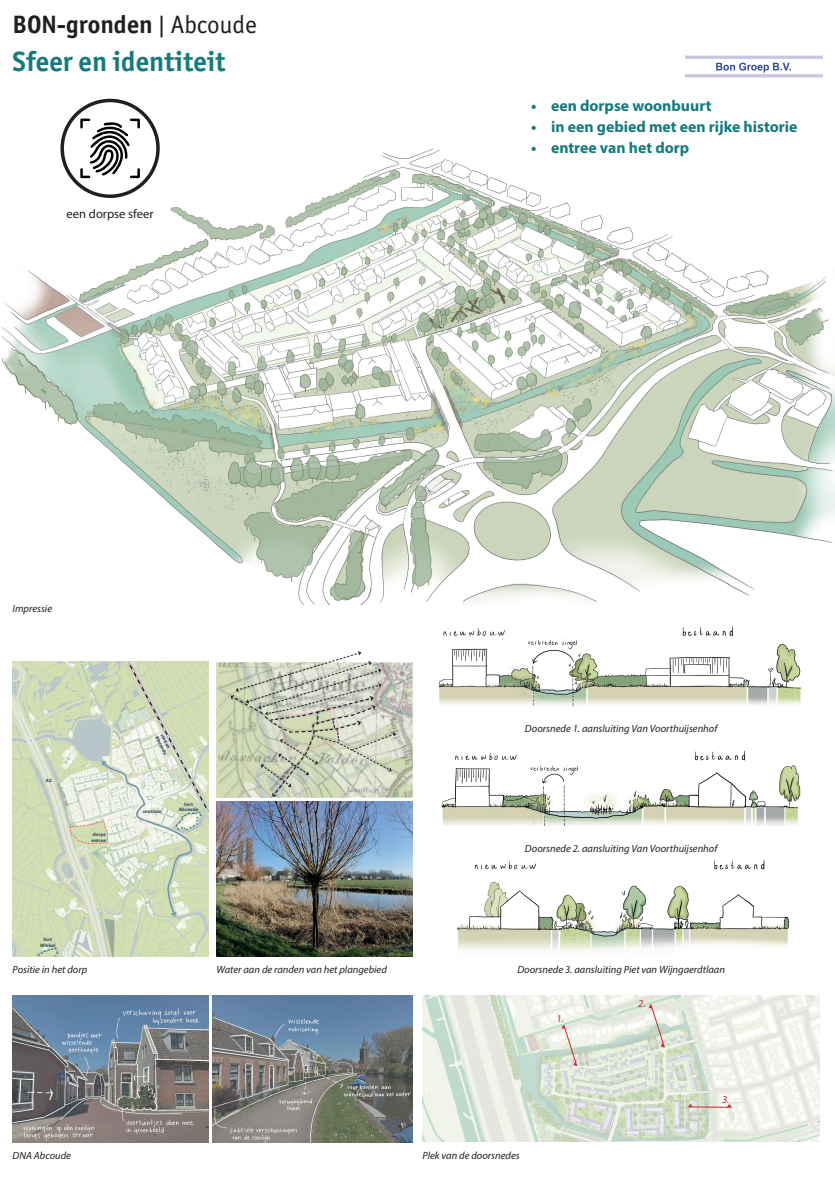
<style>
.page{position:relative;width:835px;height:1180px;background:#fff}
.page>*{position:absolute;margin:0;border:0;box-sizing:border-box;transform-origin:0 0}
.t1{font:700 28px "Officina Sans ITC Pro";color:#157a7e}
.t2{font:700 25.2px "Officina Sans ITC Pro";color:#231f20}
.t3{font:700 15.75px "Myriad Pro";color:#157a7e}
.t4{font:12.6px "Myriad Pro";color:#231f20}
.t5{font:italic 10.5px "Myriad Pro";color:#231f20}
.t6{font:italic 10.5px "Myriad Pro";color:#d1232a}
.t7{font:5.39px "Myriad Pro";color:#231f20}
.t8{font:900 4.9px/5.9px "Myriad Pro";color:#435665;text-align:center}
.s1{font-weight:400}
</style>
<div class="page">
<img style="left:13px;top:661px;width:196px;height:295px">
<svg style="left:422px;top:995px;width:397px;height:147px;background:#e1e9de"></svg>
<img style="left:1px;top:125px;width:833px;height:480px">
<img style="left:457px;top:861px;width:333px;height:91px">
<img style="left:441px;top:751px;width:359px;height:75px">
<img style="left:439px;top:626px;width:363px;height:80px">
<svg style="left:80px;top:119px;width:60px;height:59px"></svg>
<div style="left:60px;top:99px;width:100px;height:99px;border:4px solid #231f20;border-radius:50%"></div>
<svg style="left:561px;top:1024px;width:16px;height:42px"></svg>
<svg style="left:687px;top:1104px;width:44px;height:4px"></svg>
<svg style="left:648px;top:1003px;width:17px;height:45px"></svg>
<img style="left:685px;top:55px;width:137px;height:23px">
<img style="left:213px;top:995px;width:199px;height:147px">
<img style="left:13px;top:995px;width:196px;height:147px">
<img style="left:218px;top:662px;width:194px;height:135px">
<svg style="left:230px;top:651px;width:166px;height:146px;background:#c9cebc"></svg>
<img style="left:216px;top:802px;width:196px;height:154px">
<svg style="left:38px;top:948px;width:20px;height:9px"></svg>
<svg style="left:69px;top:661px;width:140px;height:256px;background:#d4ddc4"></svg>
<h2 class="t2" style="left:13px;top:9px;width:245px">BON-gronden <span class="s1">| Abcoude</span></h2>
<h1 class="t1" style="left:13px;top:44px;width:214px">Sfeer en identiteit</h1>
<p class="t4" style="left:67px;top:206px;width:88px">een dorpse sfeer</p>
<h3 class="t3" style="left:531px;top:95px;width:182px">• een dorpse woonbuurt</h3>
<h3 class="t3" style="left:531px;top:116px;width:268px">• in een gebied met een rijke historie</h3>
<h3 class="t3" style="left:531px;top:137px;width:160px">• entree van het dorp</h3>
<p class="t5" style="left:13px;top:602px;width:41px">Impressie</p>
<p class="t8" style="left:46px;top:777px;width:8px">A2</p>
<p class="t8" style="left:91px;top:831px;width:16px">dorps entree</p>
<p class="t8" style="left:165px;top:732px;width:21px;text-align:left;rotate:63deg">station<br>Abcoude</p>
<p class="t8" style="left:184px;top:801px;width:10px">fort</p>
<p class="t8" style="left:143px;top:807px;width:20px">centrum</p>
<p class="t8" style="left:179px;top:806px;width:21px">Abcoude</p>
<p class="t8" style="left:40px;top:936px;width:17px">fort<br>Winkel</p>
<p class="t7" style="left:278px;top:777px;width:22px;rotate:-51deg">wetering</p>
<p class="t5" style="left:13px;top:962px;width:76px">Positie in het dorp</p>
<p class="t5" style="left:216px;top:962px;width:172px">Water aan de randen van het plangebied</p>
<p class="t5" style="left:13px;top:1149px;width:60px">DNA Abcoude</p>
<p class="t5" style="left:525px;top:722px;width:194px">Doorsnede 1. aansluiting Van Voorthuijsenhof</p>
<p class="t5" style="left:525px;top:842px;width:194px">Doorsnede 2. aansluiting Van Voorthuijsenhof</p>
<p class="t5" style="left:517px;top:962px;width:209px">Doorsnede 3. aansluiting Piet van Wijngaerdtlaan</p>
<p class="t6" style="left:556px;top:1012px;width:9px">1.</p>
<p class="t5" style="left:422px;top:1149px;width:99px">Plek van de doorsnedes</p>
<p class="t6" style="left:638px;top:997px;width:9px">2.</p>
<p class="t6" style="left:722px;top:1093px;width:9px">3.</p>
</div>
